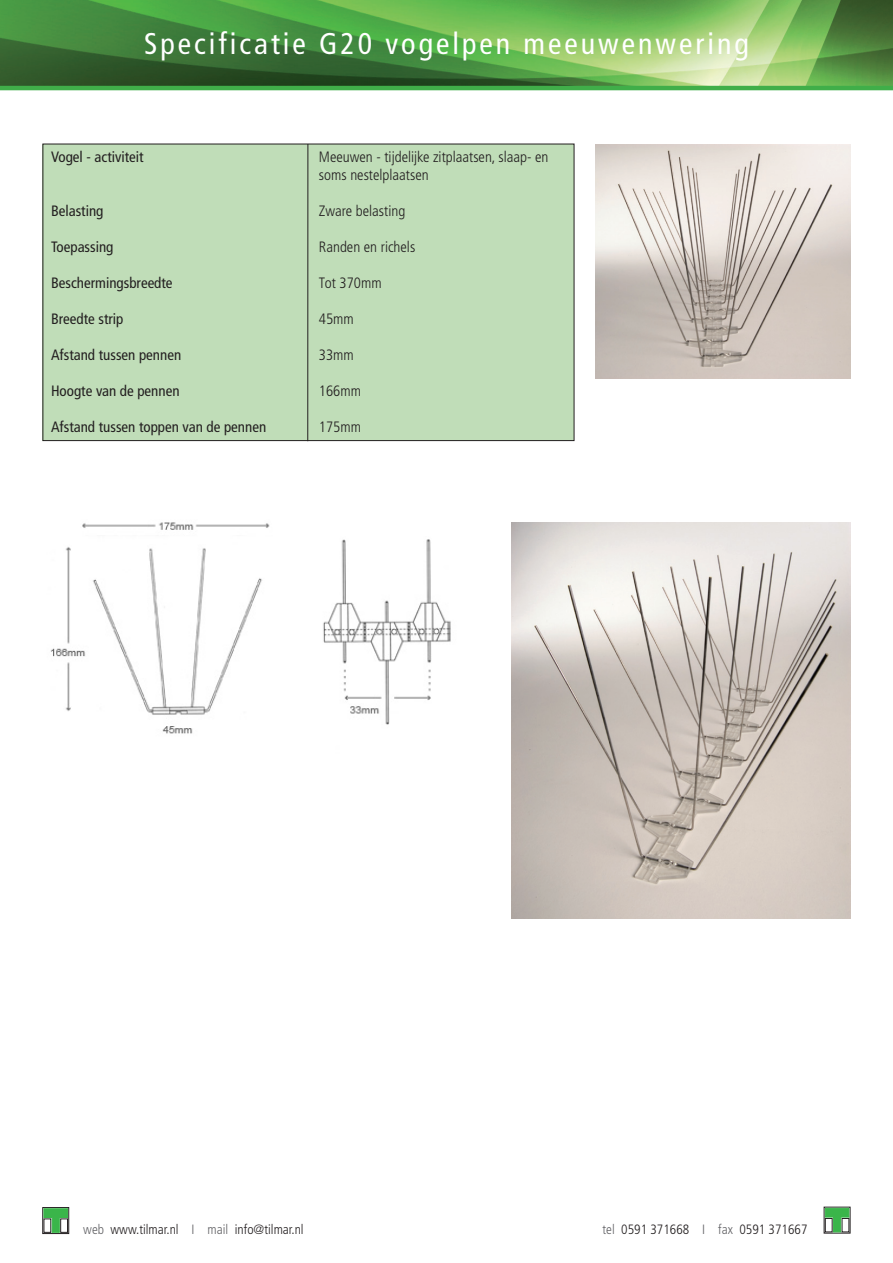
<style>
.page{position:relative;width:893px;height:1263px;background:#fff}
.page>*{position:absolute;margin:0;border:0;box-sizing:border-box;transform-origin:0 0}
.t1{font:condensed 30px "Frutiger LT Std";letter-spacing:.1em;color:#fff}
.t2{font:condensed 15px "Frutiger LT Std";color:#231f20}
.t3{font:300 condensed 15px/18px "Frutiger LT Std";color:#231f20}
.t4{font:300 condensed 13.5px "Frutiger LT Std";color:#231f20}
.s1{color:#636366}
</style>
<div class="page">
<img style="left:0;top:0;width:893px;height:86px">
<hr style="left:0;top:86px;width:893px;height:4px;background:#40ae49">
<div style="left:42px;top:1207px;width:27px;height:27px;border:1px solid #231f20"></div>
<svg style="left:43px;top:1208px;width:25px;height:25px"></svg>
<svg style="left:825px;top:1208px;width:24px;height:24px"></svg>
<div style="left:43px;top:144px;width:531px;height:297px;background:#c0ddb8"></div>
<div style="left:43px;top:144px;width:531px;height:297px;border:1px solid #231f20"></div>
<hr style="left:307px;top:144px;width:1px;height:297px;background:#231f20">
<img style="left:595px;top:144px;width:255px;height:234px">
<img style="left:51px;top:522px;width:400px;height:212px">
<img style="left:511px;top:522px;width:339px;height:396px">
<h1 class="t1" style="left:144px;top:27px;width:606px">Specificatie G20 vogelpen meeuwenwering</h1>
<p class="t2" style="left:51px;top:148px;width:94px">Vogel - activiteit</p>
<p class="t2" style="left:51px;top:202px;width:54px">Belasting</p>
<p class="t2" style="left:51px;top:238px;width:64px">Toepassing</p>
<p class="t2" style="left:51px;top:274px;width:123px">Beschermingsbreedte</p>
<p class="t2" style="left:51px;top:310px;width:74px">Breedte strip</p>
<p class="t2" style="left:51px;top:346px;width:132px">Afstand tussen pennen</p>
<p class="t2" style="left:51px;top:382px;width:130px">Hoogte van de pennen</p>
<p class="t2" style="left:51px;top:418px;width:217px">Afstand tussen toppen van de pennen</p>
<p class="t3" style="left:319px;top:148px;width:231px">Meeuwen - tijdelijke zitplaatsen, slaap- en soms nestelplaatsen</p>
<p class="t3" style="left:319px;top:202px;width:88px">Zware belasting</p>
<p class="t3" style="left:319px;top:238px;width:98px">Randen en richels</p>
<p class="t3" style="left:319px;top:274px;width:64px">Tot 370mm</p>
<p class="t3" style="left:319px;top:310px;width:36px">45mm</p>
<p class="t3" style="left:319px;top:346px;width:36px">33mm</p>
<p class="t3" style="left:319px;top:382px;width:44px">166mm</p>
<p class="t3" style="left:319px;top:418px;width:44px">175mm</p>
<p class="t4" style="left:83px;top:1222px;width:222px"><span class="s1">web</span> www.tilmar.nl <span class="s1">I mail</span> info@tilmar.nl</p>
<p class="t4" style="left:602px;top:1221px;width:206px"><span class="s1">tel</span> 0591 371668 <span class="s1">I fax</span> 0591 371667</p>
</div>
